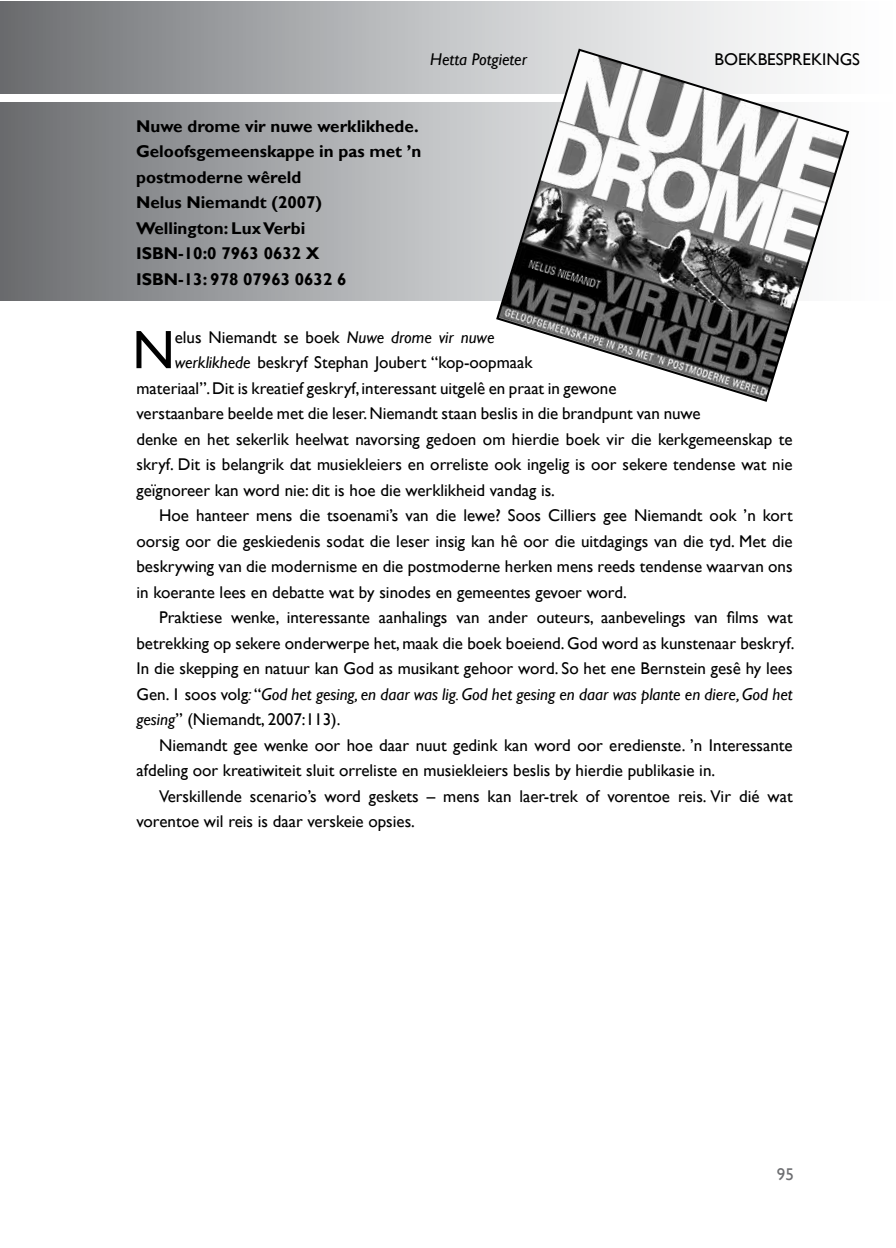
<style>
.page{position:relative;width:896px;height:1248px;background:#fff}
.page>*{position:absolute;margin:0;border:0;box-sizing:border-box;transform-origin:0 0}
.t1{font:54.4px "Gill Sans";color:#000}
.t2{font:17px "Gill Sans";color:#000}
.t3{font:700 17px/25.6px "Gill Sans";color:#000}
.t4{font:italic 17px "Gill Sans";color:#000}
.t5{font:17px "Gill Sans";color:#6d6e71}
.s1{font-style:italic}
.s2{font-style:normal}
</style>
<div class="page">
<div style="left:0;top:1px;width:896px;height:92px;background:linear-gradient(to right,#737579,#fff)"></div>
<hr style="left:0;top:1px;width:1px;height:92px;background:#696a6d">
<svg style="left:0;top:102px;width:495px;height:198px;background:#9d9fa1"></svg>
<svg style="left:495px;top:47px;width:355px;height:355px"></svg>
<p class="t4" style="left:430px;top:49px;width:98px">Hetta Potgieter</p>
<p class="t2" style="left:714px;top:49px;width:147px">BOEKBESPREKINGS</p>
<p class="t3" style="left:136px;top:114px;width:287px">Nuwe drome vir nuwe werklikhede.<br>Geloofsgemeenskappe in pas met ’n postmoderne wêreld<br>Nelus Niemandt (2007)<br>Wellington: Lux Verbi<br>ISBN-10:0 7963 0632 X<br>ISBN-13: 978 07963 0632 6</p>
<h1 class="t1" style="left:132px;top:318px;width:44px">N</h1>
<p class="t2" style="left:175px;top:327px;width:321px">elus Niemandt se boek <span class="s1">Nuwe drome vir nuwe</span></p>
<p class="t2" style="left:175px;top:352px;width:359px"><span class="s1">werklikhede</span> beskryf Stephan Joubert “kop-oopmaak</p>
<p class="t2" style="left:136px;top:378px;width:482px">materiaal”. Dit is kreatief geskryf, interessant uitgelê en praat in gewone</p>
<p class="t2" style="left:136px;top:403px;width:566px">verstaanbare beelde met die leser. Niemandt staan beslis in die brandpunt van nuwe</p>
<p class="t2" style="left:136px;top:429px;width:657px">denke en het sekerlik heelwat navorsing gedoen om hierdie boek vir die kerkgemeenskap te</p>
<p class="t2" style="left:136px;top:454px;width:658px">skryf. Dit is belangrik dat musiekleiers en orreliste ook ingelig is oor sekere tendense wat nie</p>
<p class="t2" style="left:136px;top:480px;width:420px">geïgnoreer kan word nie: dit is hoe die werklikheid vandag is.</p>
<p class="t2" style="left:159px;top:505px;width:635px">Hoe hanteer mens die tsoenami’s van die lewe? Soos Cilliers gee Niemandt ook ’n kort</p>
<p class="t2" style="left:136px;top:531px;width:657px">oorsig oor die geskiedenis sodat die leser insig kan hê oor die uitdagings van die tyd. Met die</p>
<p class="t2" style="left:136px;top:556px;width:658px">beskrywing van die modernisme en die postmoderne herken mens reeds tendense waarvan ons</p>
<p class="t2" style="left:136px;top:582px;width:492px">in koerante lees en debatte wat by sinodes en gemeentes gevoer word.</p>
<p class="t2" style="left:159px;top:607px;width:635px">Praktiese wenke, interessante aanhalings van ander outeurs, aanbevelings van films wat</p>
<p class="t2" style="left:136px;top:633px;width:659px">betrekking op sekere onderwerpe het, maak die boek boeiend. God word as kunstenaar beskryf.</p>
<p class="t2" style="left:136px;top:658px;width:658px">In die skepping en natuur kan God as musikant gehoor word. So het ene Bernstein gesê hy lees</p>
<p class="t4" style="left:136px;top:684px;width:657px"><span class="s2">Gen. 1 soos volg</span>: <span class="s2">“</span>God het gesing, en daar was lig. God het gesing en daar was plante en diere, God het</p>
<p class="t2" style="left:136px;top:709px;width:205px"><span class="s1">gesing</span>” (Niemandt, 2007:113).</p>
<p class="t2" style="left:159px;top:735px;width:635px">Niemandt gee wenke oor hoe daar nuut gedink kan word oor eredienste. ’n Interessante</p>
<p class="t2" style="left:136px;top:760px;width:580px">afdeling oor kreatiwiteit sluit orreliste en musiekleiers beslis by hierdie publikasie in.</p>
<p class="t2" style="left:159px;top:786px;width:635px">Verskillende scenario’s word geskets – mens kan laer-trek of vorentoe reis. Vir dié wat</p>
<p class="t2" style="left:136px;top:811px;width:280px">vorentoe wil reis is daar verskeie opsies.</p>
<p class="t5" style="left:777px;top:1164px;width:18px">95</p>
</div>
